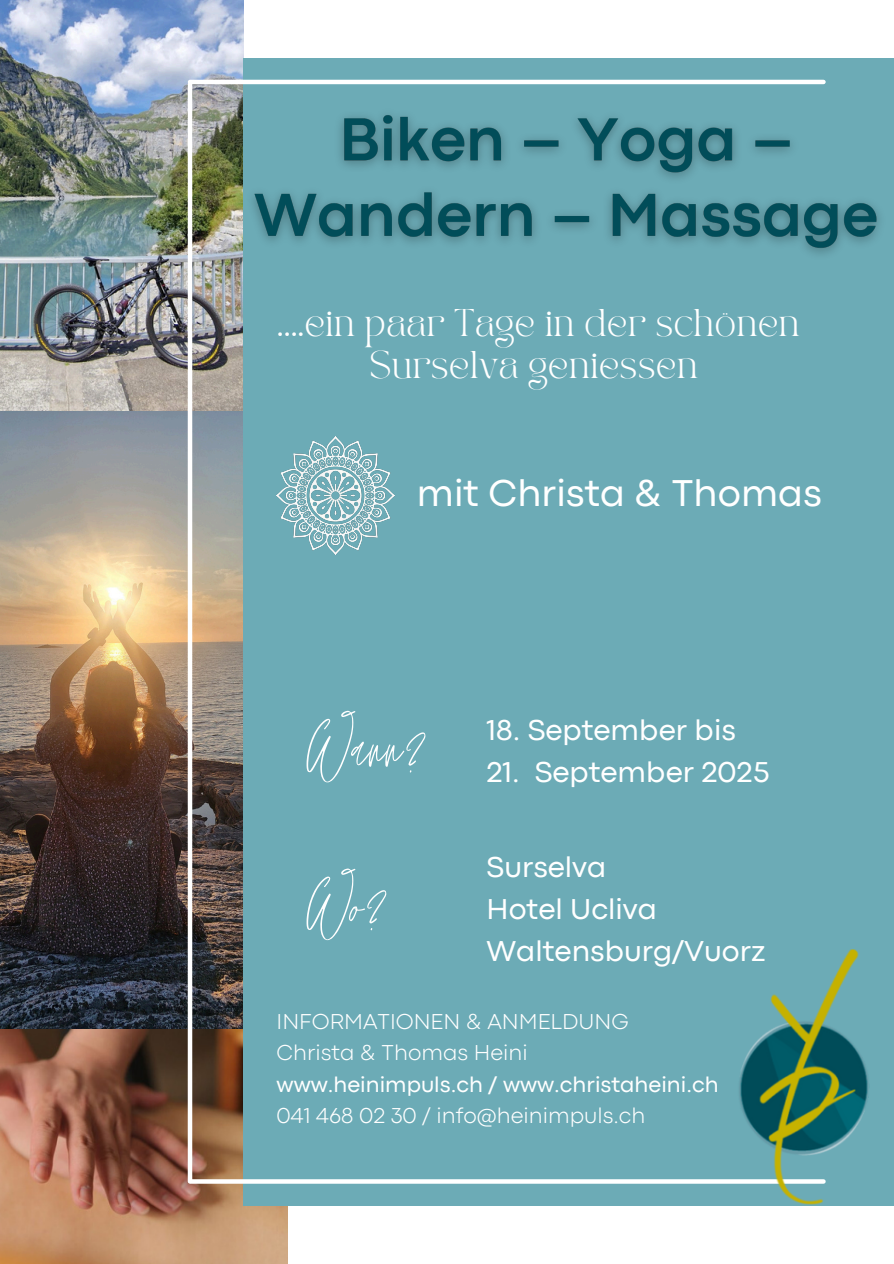
<style>
.page{position:relative;width:894px;height:1264px;background:#fff}
.page>*{position:absolute;margin:0;border:0;box-sizing:border-box;transform-origin:0 0}
.t1{font:82.5px "Jonathan";color:#fff}
.t2{font:39px "Codec Pro";color:#fff}
.t3{font:30px/41.7px "Codec Pro";color:#fff}
.t4{font:27px/42.8px "TAN PEARL Regular";color:#fff;text-align:center}
.t5{font:300 22.5px "Codec Pro";color:#fff}
.t6{font:22.5px "Codec Pro";color:#fff}
</style>
<div class="page">
<img style="left:0;top:0;width:243px;height:412px">
<img style="left:0;top:412px;width:243px;height:617px">
<img style="left:0;top:1029px;width:287px;height:234px">
<div style="left:243px;top:58px;width:650px;height:1147px;background:#6cabb6"></div>
<hr style="left:190px;top:80px;width:633px;height:4px;background:#fff">
<svg style="left:191px;top:1179px;width:546px;height:4px;fill:#fff"></svg>
<hr style="left:188px;top:84px;width:4px;height:1097px;background:#fff">
<img style="left:276px;top:436px;width:118px;height:118px">
<img style="left:737px;top:949px;width:131px;height:255px">
<img style="left:238px;top:100px;width:642px;height:168px">
<p class="t4" style="left:277px;top:304px;width:524px">....ein paar Tage in der schönen<br>Surselva geniessen</p>
<p class="t2" style="left:417px;top:479px;width:406px">mit Christa &amp; Thomas</p>
<h1 class="t1" style="left:306px;top:703px;width:124px">Wann?</h1>
<h1 class="t1" style="left:306px;top:861px;width:85px">Wo?</h1>
<p class="t3" style="left:486px;top:711px;width:251px">18. September bis</p>
<p class="t3" style="left:486px;top:753px;width:284px">21. September 2025</p>
<p class="t3" style="left:486px;top:848px;width:280px">Surselva<br>Hotel Ucliva<br>Waltensburg/Vuorz</p>
<p class="t5" style="left:276px;top:1013px;width:353px">INFORMATIONEN &amp; ANMELDUNG</p>
<p class="t5" style="left:276px;top:1044px;width:253px">Christa &amp; Thomas Heini</p>
<p class="t6" style="left:276px;top:1076px;width:443px">www.heinimpuls.ch / www.christaheini.ch</p>
<h4 class="t5" style="left:276px;top:1107px;width:370px">041 468 02 30 / info@heinimpuls.ch</h4>
</div>
